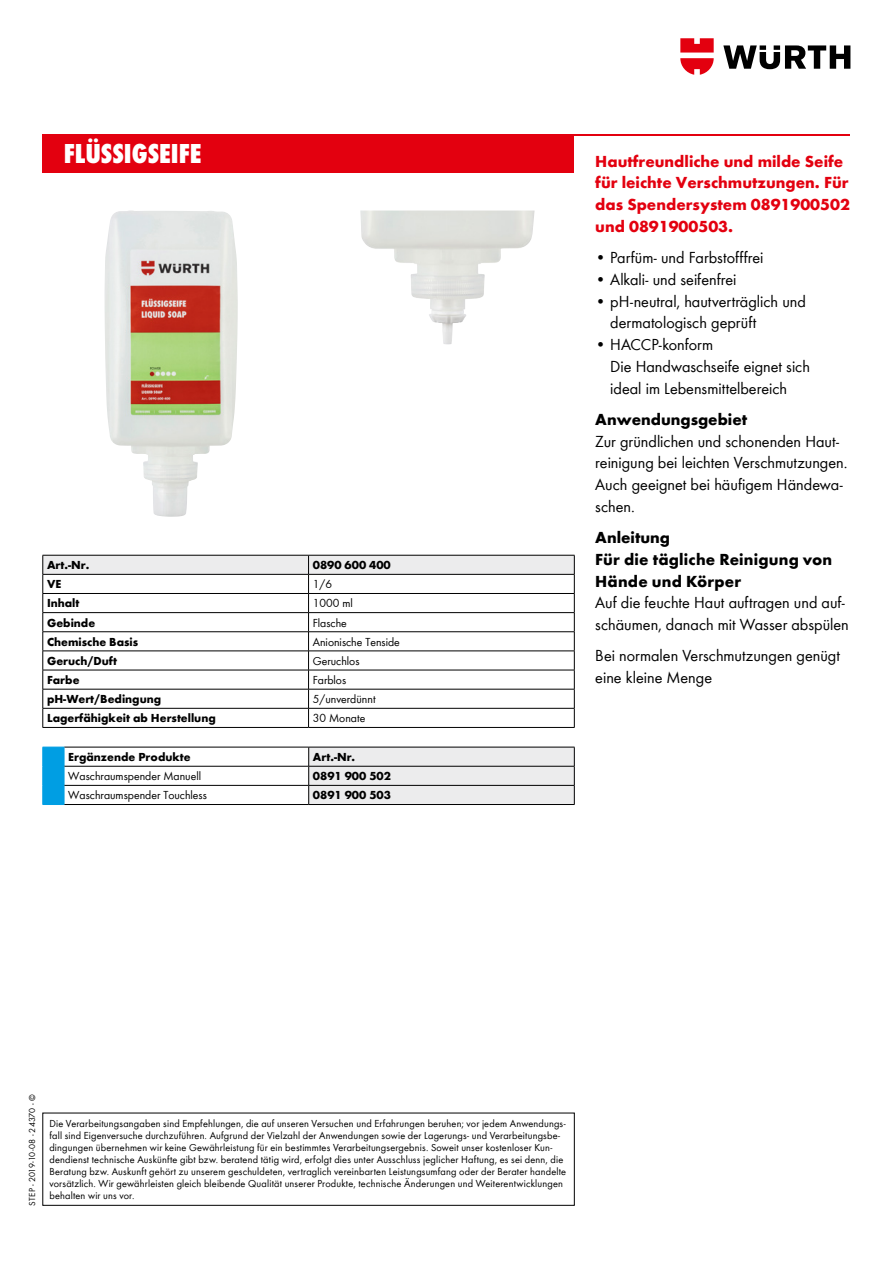
<style>
.page{position:relative;width:893px;height:1263px;background:#fff}
.page>*{position:absolute;margin:0;border:0;box-sizing:border-box;transform-origin:0 0}
.t1{font:800 condensed 28.5px "Wuerth Global";color:#fff}
.t2{font:16.5px/21.8px "Wuerth Global";color:#000}
.t3{font:700 16.5px/21.8px "Wuerth Global";color:#e3000f}
.t4{font:700 16.5px/21.8px "Wuerth Global";letter-spacing:.01em;color:#000}
.t5{font:700 12px "Wuerth Global";color:#000}
.t6{font:12px "Wuerth Global";color:#000}
.t7{font:10.5px/12px "Wuerth Global";letter-spacing:.015em;color:#000}
.t8{font:9px "Wuerth Global";letter-spacing:.01em;color:#000}
</style>
<div class="page">
<svg style="left:723px;top:45px;width:127px;height:24px"></svg>
<svg style="left:680px;top:38px;width:34px;height:37px"></svg>
<hr style="left:64px;top:747px;width:245px;height:1px;background:#000">
<hr style="left:64px;top:766px;width:245px;height:1px;background:#000">
<hr style="left:64px;top:785px;width:245px;height:1px;background:#000">
<hr style="left:64px;top:804px;width:245px;height:1px;background:#000">
<svg style="left:43px;top:747px;width:22px;height:58px"></svg>
<svg style="left:308px;top:747px;width:267px;height:57px;background:#dfdfe0"></svg>
<hr style="left:309px;top:804px;width:266px;height:1px;background:#000">
<img style="left:360px;top:210px;width:175px;height:135px">
<img style="left:105px;top:210px;width:133px;height:307px">
<div style="left:43px;top:134px;width:531px;height:38px;background:#e3000f"></div>
<hr style="left:43px;top:134px;width:807px;height:1px;background:#e3000f">
<hr style="left:43px;top:727px;width:266px;height:1px;background:#000">
<svg style="left:43px;top:555px;width:532px;height:172px"></svg>
<hr style="left:309px;top:727px;width:266px;height:1px;background:#000">
<h1 class="t1" style="left:64px;top:136px;width:139px">FLÜSSIGSEIFE</h1>
<p class="t5" style="left:47px;top:558px;width:44px">Art.-Nr.</p>
<p class="t5" style="left:313px;top:558px;width:79px">0890 600 400</p>
<p class="t5" style="left:47px;top:577px;width:16px">VE</p>
<p class="t6" style="left:313px;top:577px;width:21px">1/6</p>
<p class="t5" style="left:47px;top:596px;width:34px">Inhalt</p>
<p class="t6" style="left:313px;top:596px;width:41px">1000 ml</p>
<p class="t5" style="left:47px;top:615px;width:50px">Gebinde</p>
<p class="t6" style="left:313px;top:615px;width:36px">Flasche</p>
<p class="t5" style="left:47px;top:634px;width:93px">Chemische Basis</p>
<p class="t6" style="left:313px;top:634px;width:89px">Anionische Tenside</p>
<p class="t5" style="left:47px;top:654px;width:71px">Geruch/Duft</p>
<p class="t6" style="left:313px;top:654px;width:48px">Geruchlos</p>
<p class="t5" style="left:47px;top:673px;width:34px">Farbe</p>
<p class="t6" style="left:313px;top:673px;width:35px">Farblos</p>
<p class="t5" style="left:47px;top:692px;width:116px">pH-Wert/Bedingung</p>
<p class="t6" style="left:313px;top:692px;width:64px">5/unverdünnt</p>
<p class="t5" style="left:47px;top:711px;width:170px">Lagerfähigkeit ab Herstellung</p>
<p class="t6" style="left:313px;top:711px;width:54px">30 Monate</p>
<p class="t5" style="left:68px;top:750px;width:124px">Ergänzende Produkte</p>
<p class="t5" style="left:313px;top:750px;width:44px">Art.-Nr.</p>
<p class="t6" style="left:68px;top:769px;width:134px">Waschraumspender Manuell</p>
<p class="t5" style="left:313px;top:769px;width:79px">0891 900 502</p>
<p class="t6" style="left:68px;top:788px;width:140px">Waschraumspender Touchless</p>
<p class="t5" style="left:313px;top:788px;width:79px">0891 900 503</p>
<h2 class="t3" style="left:595px;top:150px;width:256px">Hautfreundliche und milde Seife für leichte Verschmutzungen. Für das Spendersystem 0891900502 und 0891900503.</h2>
<h2 class="t2" style="left:595px;top:247px;width:170px">• Parfüm- und Farbstofffrei</h2>
<h2 class="t2" style="left:595px;top:268px;width:143px">• Alkali- und seifenfrei</h2>
<h2 class="t2" style="left:610px;top:290px;width:197px;text-indent:-15px">• pH-neutral, hautverträglich und dermatologisch geprüft</h2>
<h2 class="t2" style="left:610px;top:334px;width:201px;text-indent:-15px">• HACCP-konform<br>Die Handwaschseife eignet sich ideal im Lebensmittelbereich</h2>
<h2 class="t4" style="left:595px;top:408px;width:153px">Anwendungsgebiet</h2>
<h2 class="t2" style="left:595px;top:430px;width:254px">Zur gründlichen und schonenden Haut&shy;reinigung bei leichten Verschmutzungen.<br>Auch geeignet bei häufigem Händewa&shy;schen.</h2>
<h2 class="t4" style="left:595px;top:526px;width:238px">Anleitung<br>Für die tägliche Reinigung von<br>Hände und Körper</h2>
<h2 class="t2" style="left:595px;top:592px;width:255px">Auf die feuchte Haut auftragen und auf&shy;schäumen, danach mit Wasser abspülen</h2>
<h2 class="t2" style="left:595px;top:644px;width:246px">Bei normalen Verschmutzungen genügt eine kleine Menge</h2>
<p class="t8" style="left:27px;top:1205px;width:112px;rotate:-90deg">STEP - 2019-10-08 - 24370 - ©</p>
<p class="t7" style="left:49px;top:1117px;width:518px">Die Verarbeitungsangaben sind Empfehlungen, die auf unseren Versuchen und Erfahrungen beruhen; vor jedem Anwendungs&shy;fall sind Eigenversuche durchzuführen. Aufgrund der Vielzahl der Anwendungen sowie der Lagerungs- und Verarbeitungsbe&shy;dingungen übernehmen wir keine Gewährleistung für ein bestimmtes Verarbeitungsergebnis. Soweit unser kostenloser Kun&shy;dendienst technische Auskünfte gibt bzw. beratend tätig wird, erfolgt dies unter Ausschluss jeglicher Haftung, es sei denn, die Beratung bzw. Auskunft gehört zu unserem geschuldeten, vertraglich vereinbarten Leistungsumfang oder der Berater handelte vorsätzlich. Wir gewährleisten gleich bleibende Qualität unserer Produkte, technische Änderungen und Weiterentwicklungen behalten wir uns vor.</p>
</div>
